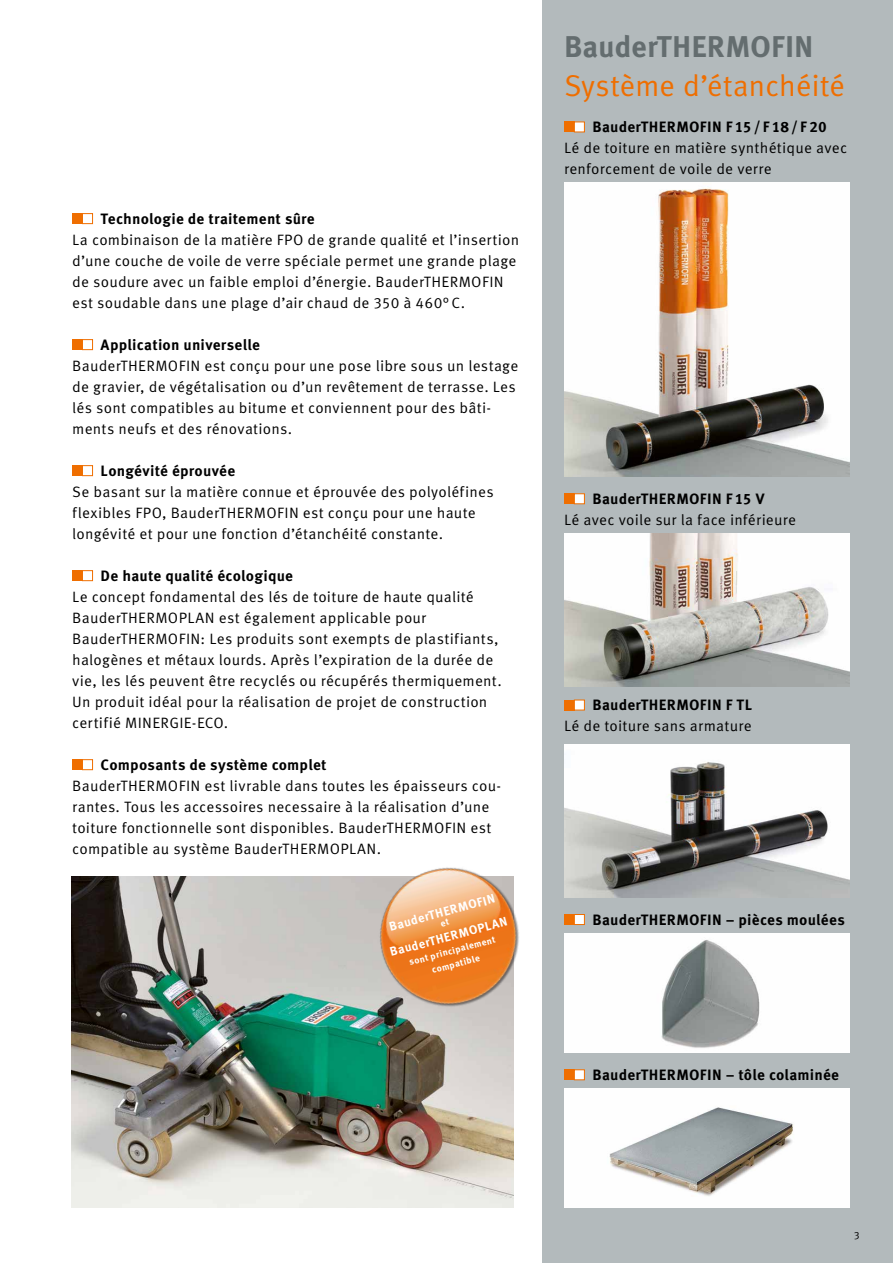
<style>
.page{position:relative;width:893px;height:1263px;background:#fff}
.page>*{position:absolute;margin:0;border:0;box-sizing:border-box;transform-origin:0 0}
.t1{font:30px "Meta Correspondence Pro";letter-spacing:-.015em;color:#ef6e00}
.t2{font:700 30px "Meta Correspondence Pro";color:#646d6f}
.t3{font:15px/21px "Meta Correspondence Pro";letter-spacing:.015em;color:#000}
.t4{font:700 15px "Meta Correspondence Pro";letter-spacing:.01em;color:#000}
.t5{font:700 12.45px "Meta Correspondence Pro";color:#fff}
.t6{font:10.5px "Meta Correspondence Pro";color:#000}
.t7{font:700 9.45px/13.5px "Meta Correspondence Pro";color:#fff;text-align:center}
</style>
<div class="page">
<img style="left:72px;top:876px;width:442px;height:331px">
<div style="left:72px;top:213px;width:10px;height:11px;background:#ef6e00"></div>
<svg style="left:82px;top:213px;width:11px;height:11px"></svg>
<div style="left:72px;top:339px;width:10px;height:11px;background:#ef6e00"></div>
<svg style="left:82px;top:339px;width:11px;height:11px"></svg>
<div style="left:72px;top:465px;width:10px;height:11px;background:#ef6e00"></div>
<svg style="left:82px;top:465px;width:11px;height:11px"></svg>
<div style="left:72px;top:570px;width:10px;height:11px;background:#ef6e00"></div>
<svg style="left:82px;top:570px;width:11px;height:11px"></svg>
<div style="left:72px;top:759px;width:10px;height:11px;background:#ef6e00"></div>
<svg style="left:82px;top:759px;width:11px;height:11px"></svg>
<div style="left:543px;top:0;width:350px;height:1263px;background:#b3babc"></div>
<div style="left:564px;top:122px;width:10px;height:10px;background:#ef6e00"></div>
<svg style="left:574px;top:121px;width:11px;height:12px"></svg>
<div style="left:564px;top:493px;width:10px;height:11px;background:#ef6e00"></div>
<svg style="left:574px;top:493px;width:11px;height:11px"></svg>
<div style="left:564px;top:700px;width:10px;height:10px;background:#ef6e00"></div>
<svg style="left:574px;top:699px;width:11px;height:12px"></svg>
<div style="left:564px;top:914px;width:10px;height:11px;background:#ef6e00"></div>
<svg style="left:574px;top:914px;width:11px;height:11px"></svg>
<div style="left:564px;top:1069px;width:10px;height:11px;background:#ef6e00"></div>
<svg style="left:574px;top:1069px;width:11px;height:11px"></svg>
<img style="left:564px;top:1089px;width:285px;height:119px">
<img style="left:564px;top:933px;width:285px;height:119px">
<img style="left:564px;top:744px;width:285px;height:153px">
<img style="left:564px;top:534px;width:285px;height:153px">
<img style="left:564px;top:183px;width:285px;height:293px">
<img style="left:357px;top:847px;width:186px;height:183px">
<svg style="left:441px;top:918px;width:9px;height:9px"></svg>
<p class="t4" style="left:101px;top:207px;width:216px">Technologie de traitement sûre</p>
<p class="t3" style="left:72px;top:228px;width:448px">La combinaison de la matière FPO de grande qualité et l’insertion d’une couche de voile de verre spéciale permet une grande plage de soudure avec un faible emploi d’énergie. BauderTHERMOFIN est soudable dans une plage d’air chaud de 350 à 460°C.</p>
<p class="t4" style="left:101px;top:333px;width:161px">Application universelle</p>
<p class="t3" style="left:72px;top:354px;width:448px">BauderTHERMOFIN est conçu pour une pose libre sous un lestage de gravier, de végétalisation ou d’un revêtement de terrasse. Les lés sont compatibles au bitume et conviennent pour des bâti&shy;ments neufs et des rénovations.</p>
<p class="t4" style="left:101px;top:459px;width:136px">Longévité éprouvée</p>
<p class="t3" style="left:72px;top:480px;width:423px">Se basant sur la matière connue et éprouvée des polyoléfines flexibles FPO, BauderTHERMOFIN est conçu pour une haute longévité et pour une fonction d’étanchéité constante.</p>
<p class="t4" style="left:101px;top:564px;width:194px">De haute qualité écologique</p>
<p class="t3" style="left:72px;top:585px;width:431px">Le concept fondamental des lés de toiture de haute qualité BauderTHERMOPLAN est également applicable pour BauderTHERMOFIN: Les produits sont exempts de plastifiants, halogènes et métaux lourds. Après l’expiration de la durée de vie, les lés peuvent être recyclés ou récupérés thermiquement.<br>Un produit idéal pour la réalisation de projet de construction certifié MINERGIE-ECO.</p>
<p class="t4" style="left:101px;top:753px;width:227px">Composants de système complet</p>
<p class="t3" style="left:72px;top:774px;width:430px">BauderTHERMOFIN est livrable dans toutes les épaisseurs cou&shy;rantes. Tous les accessoires necessaire à la réalisation d’une toiture fonctionnelle sont disponibles. BauderTHERMOFIN est compatible au système BauderTHERMOPLAN.</p>
<p class="t5" style="left:387px;top:917px;width:111px;rotate:-15deg">BauderTHERMOFIN</p>
<p class="t5" style="left:388px;top:943px;width:123px;rotate:-15deg">BauderTHERMOPLAN</p>
<p class="t7" style="left:408px;top:955px;width:90px;rotate:-15deg">sont principalement compatible</p>
<h1 class="t2" style="left:564px;top:23px;width:251px">BauderTHERMOFIN</h1>
<h1 class="t1" style="left:564px;top:63px;width:282px">Système d’étanchéité</h1>
<p class="t4" style="left:592px;top:115px;width:236px">BauderTHERMOFIN F 15/ F 18/ F20</p>
<p class="t3" style="left:564px;top:137px;width:285px">Lé de toiture en matière synthétique avec renforcement de voile de verre</p>
<p class="t4" style="left:592px;top:487px;width:173px">BauderTHERMOFIN F15 V</p>
<p class="t3" style="left:564px;top:508px;width:233px">Lé avec voile sur la face inférieure</p>
<p class="t4" style="left:592px;top:693px;width:161px">BauderTHERMOFIN F TL</p>
<p class="t3" style="left:564px;top:715px;width:189px">Lé de toiture sans armature</p>
<p class="t4" style="left:592px;top:908px;width:254px">BauderTHERMOFIN – pièces moulées</p>
<p class="t4" style="left:592px;top:1063px;width:248px">BauderTHERMOFIN – tôle colaminée</p>
<p class="t6" style="left:854px;top:1228px;width:8px">3</p>
</div>
